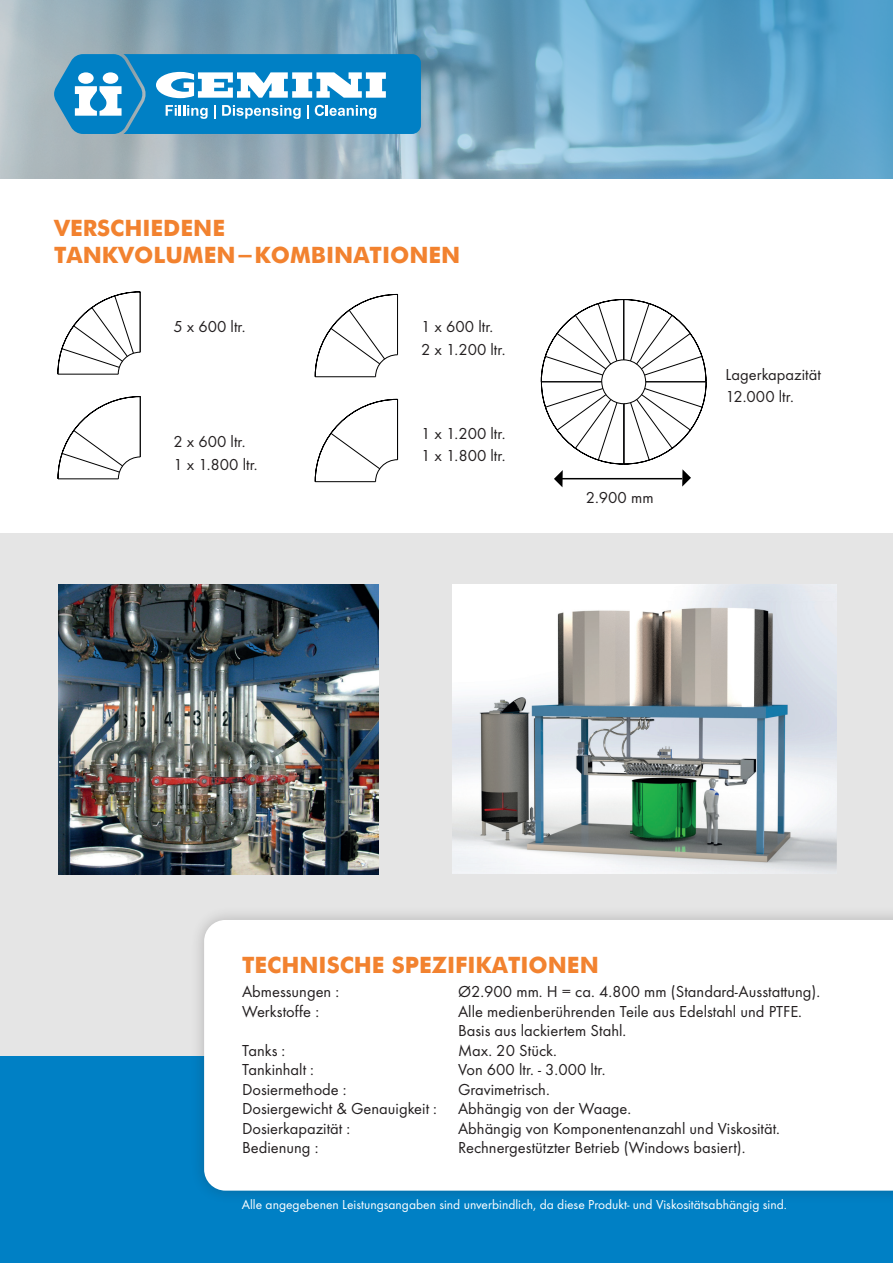
<style>
.page{position:relative;width:893px;height:1263px;background:#fff}
.page>*{position:absolute;margin:0;border:0;box-sizing:border-box;transform-origin:0 0}
.t1{font:700 22.5px/27px "Futura";color:#f2822f}
.t2{font:16.5px/22.5px "Futura TOT";color:#231f20}
.t3{font:13.5px "Futura TOT";color:#fff}
</style>
<div class="page">
<div style="left:0;top:533px;width:893px;height:539px;background:#e5e5e5"></div>
<svg style="left:0;top:0;width:893px;height:179px;background:#79aac3"></svg>
<svg style="left:54px;top:54px;width:367px;height:80px"></svg>
<div style="left:0;top:1057px;width:893px;height:206px;background:#0080c5"></div>
<div style="left:190px;top:906px;width:703px;height:299px;background:#231f20;opacity:.25"></div>
<div style="left:204px;top:920px;width:689px;height:270px;background:#fff"></div>
<svg style="left:57px;top:291px;width:84px;height:84px"></svg>
<svg style="left:57px;top:396px;width:84px;height:84px"></svg>
<svg style="left:314px;top:398px;width:84px;height:84px"></svg>
<svg style="left:314px;top:294px;width:84px;height:84px"></svg>
<svg style="left:540px;top:299px;width:167px;height:188px"></svg>
<img style="left:58px;top:584px;width:321px;height:290px">
<img style="left:452px;top:585px;width:385px;height:289px">
<h1 class="t1" style="left:54px;top:213px;width:408px">VERSCHIEDENE<br>TANKVOLUMEN-KOMBINATIONEN</h1>
<p class="t2" style="left:173px;top:315px;width:74px">5 x 600 ltr.</p>
<p class="t2" style="left:173px;top:430px;width:86px">2 x 600 ltr.<br>1 x 1.800 ltr.</p>
<p class="t2" style="left:421px;top:316px;width:86px">1 x 600 ltr.<br>2 x 1.200 ltr.</p>
<p class="t2" style="left:421px;top:422px;width:86px">1 x 1.200 ltr.<br>1 x 1.800 ltr.</p>
<p class="t2" style="left:586px;top:486px;width:69px">2.900 mm</p>
<p class="t2" style="left:726px;top:363px;width:97px">Lagerkapazität<br>12.000 ltr.</p>
<h1 class="t1" style="left:242px;top:950px;width:358px">TECHNISCHE SPEZIFIKATIONEN</h1>
<p class="t2" style="left:242px;top:980px;width:99px">Abmessungen :</p>
<p class="t2" style="left:458px;top:980px;width:364px">Ø2.900 mm. H = ca. 4.800 mm (Standard-Ausstattung).</p>
<p class="t2" style="left:242px;top:1000px;width:79px">Werkstoffe :</p>
<p class="t2" style="left:458px;top:1001px;width:345px;line-height:19.5px">Alle medienberührenden Teile aus Edelstahl und PTFE.<br>Basis aus lackiertem Stahl.</p>
<p class="t2" style="left:242px;top:1039px;width:45px">Tanks :</p>
<p class="t2" style="left:458px;top:1039px;width:100px">Max. 20 Stück.</p>
<p class="t2" style="left:242px;top:1058px;width:74px">Tankinhalt :</p>
<p class="t2" style="left:458px;top:1058px;width:149px">Von 600 ltr. - 3.000 ltr.</p>
<p class="t2" style="left:242px;top:1078px;width:106px">Dosiermethode :</p>
<p class="t2" style="left:458px;top:1078px;width:93px">Gravimetrisch.</p>
<p class="t2" style="left:242px;top:1097px;width:197px">Dosiergewicht &amp; Genauigkeit :</p>
<p class="t2" style="left:458px;top:1097px;width:175px">Abhängig von der Waage.</p>
<p class="t2" style="left:242px;top:1117px;width:110px">Dosierkapazität :</p>
<p class="t2" style="left:458px;top:1117px;width:323px">Abhängig von Komponentenanzahl und Viskosität.</p>
<p class="t2" style="left:242px;top:1136px;width:78px">Bedienung :</p>
<p class="t2" style="left:458px;top:1136px;width:289px">Rechnergestützter Betrieb (Windows basiert).</p>
<p class="t3" style="left:242px;top:1196px;width:546px">Alle angegebenen Leistungsangaben sind unverbindlich, da diese Produkt- und Viskositätsabhängig sind.</p>
</div>
